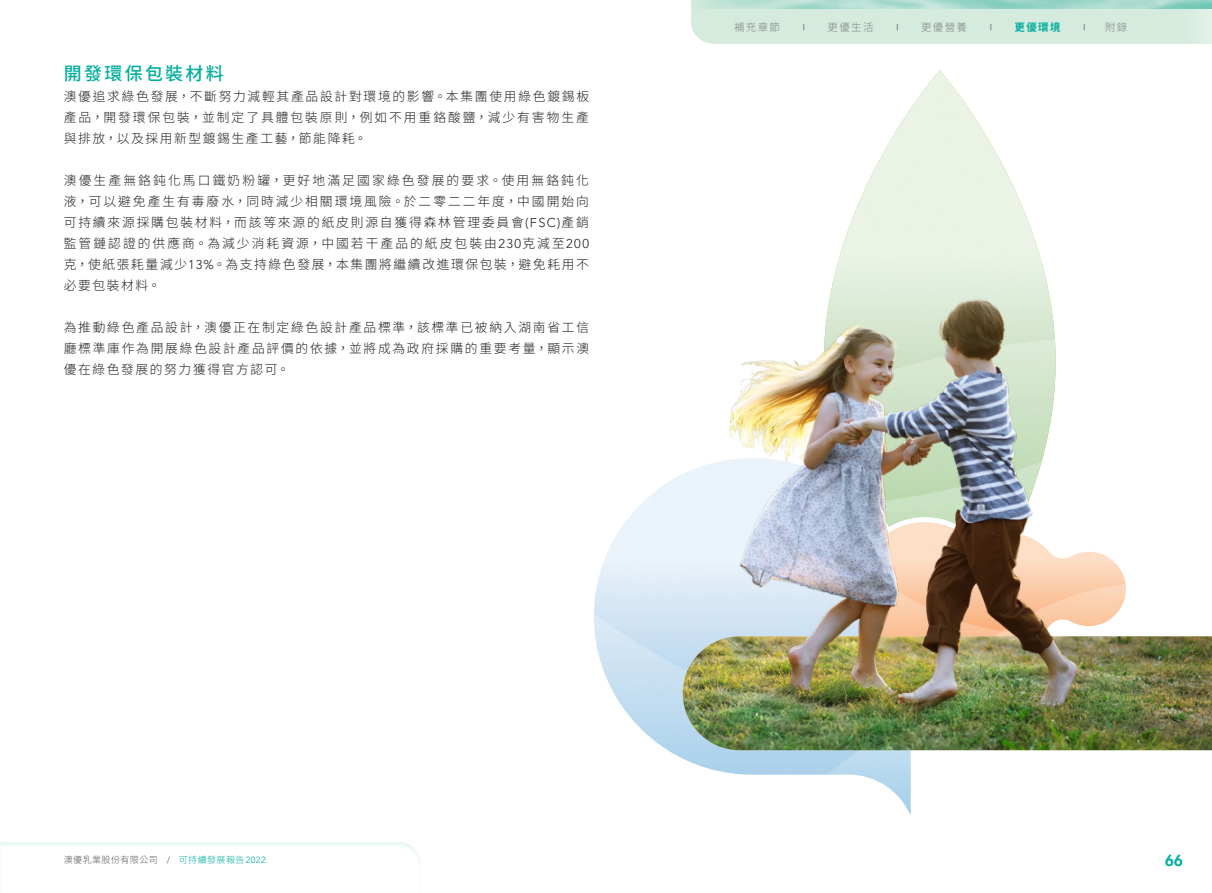
<style>
.page{position:relative;width:1212px;height:893px;background:#fff}
.page>*{position:absolute;margin:0;border:0;box-sizing:border-box;transform-origin:0 0}
.Heading_1{font:500 18px "Source Han Sans TC";letter-spacing:.13em;color:#00ae9d}
.t1{font:800 15px "Futura Std";color:#00ae9d}
.Body_Text{font:300 12.75px/21px "Source Han Sans TC";letter-spacing:.13em;color:#231f20;text-align:justify}
.t2{font:300 10.5px "Source Han Sans TC";letter-spacing:.125em;color:#808285}
.t3{font:700 10.5px "Source Han Sans TC";color:#00ae9d}
.t4{font:300 9px "Source Han Sans TC";letter-spacing:.05em;color:#57585a}
.s1{font-family:"Avenir LT Std"}
.s2{color:#00ae9d}
.s3{font-family:"Avenir LT Std";color:#00ae9d}
</style>
<div class="page">
<svg style="left:713px;top:0;width:499px;height:43px;background:#cae7da"></svg>
<div style="left:691px;top:0;width:43px;height:43px;background:#d4ebde;border-radius:50%"></div>
<div style="left:691px;top:0;width:24px;height:22px;background:#d4ebde"></div>
<img style="left:836px;top:70px;width:208px;height:198px">
<svg style="left:594px;top:468px;width:317px;height:347px"></svg>
<svg style="left:850px;top:551px;width:283px;height:246px"></svg>
<img style="left:683px;top:636px;width:529px;height:114px">
<img style="left:698px;top:268px;width:357px;height:452px">
<p class="Heading_1" style="left:64px;top:63px;width:162px">開發環保包裝材料</p>
<p class="Body_Text" style="left:64px;top:86px;width:527px">澳優追求綠色發展，不斷努力減輕其產品設計對環境的影響。本集團使用綠色鍍錫板產品，開發環保包裝，並制定了具體包裝原則，例如不用重鉻酸鹽，減少有害物生產與排放，以及採用新型鍍錫生產工藝，節能降耗。</p>
<p class="Body_Text" style="left:64px;top:170px;width:527px">澳優生產無鉻鈍化馬口鐵奶粉罐，更好地滿足國家綠色發展的要求。使用無鉻鈍化液，可以避免產生有毒廢水，同時減少相關環境風險。於二零二二年度，中國開始向可持續來源採購包裝材料，而該等來源的紙皮則源自獲得森林管理委員會<span class="s1">(FSC)</span>產銷監管鏈認證的供應商。為減少消耗資源，中國若干產品的紙皮包裝由<span class="s1">230</span>克減至<span class="s1">200</span>克，使紙張耗量減少<span class="s1">13%</span>。為支持綠色發展，本集團將繼續改進環保包裝，避免耗用不必要包裝材料。</p>
<p class="Body_Text" style="left:64px;top:317px;width:527px">為推動綠色產品設計，澳優正在制定綠色設計產品標準，該標準已被納入湖南省工信廳標準庫作為開展綠色設計產品評價的依據，並將成為政府採購的重要考量，顯示澳優在綠色發展的努力獲得官方認可。</p>
<p class="t2" style="left:734px;top:21px;width:47px">補充章節</p>
<p class="t2" style="left:827px;top:21px;width:47px">更優生活</p>
<p class="t2" style="left:921px;top:21px;width:47px">更優營養</p>
<p class="t3" style="left:1014px;top:21px;width:48px">更優環境</p>
<p class="t2" style="left:1105px;top:21px;width:24px">附錄</p>
<p class="t4" style="left:64px;top:854px;width:203px">澳優乳業股份有限公司 <span class="s1">/</span> <span class="s2">可持續發展報告</span><span class="s3">2022</span></p>
<p class="t1" style="left:1165px;top:851px;width:19px">66</p>
</div>
